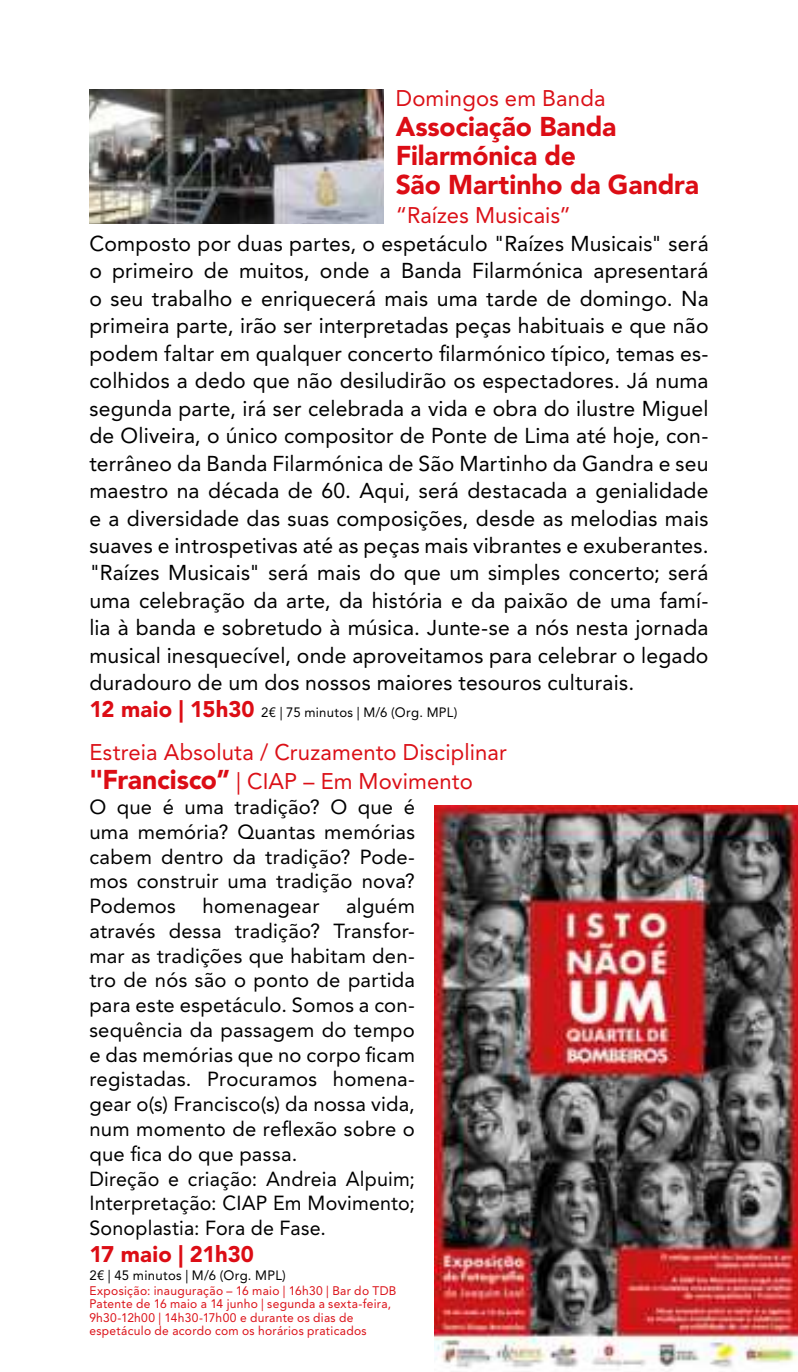
<style>
.page{position:relative;width:798px;height:1372px;background:#fff}
.page>*{position:absolute;margin:0;border:0;box-sizing:border-box;transform-origin:0 0}
.t1{font:900 27px/29.2px "Avenir LT Std";letter-spacing:-.005em;color:#dc0d15}
.t2{font:22.5px/29.2px "Avenir LT Std";letter-spacing:.005em;color:#db1017}
.t3{font:900 22.5px "Avenir LT Std";letter-spacing:.005em;color:#dc0d15}
.t4{font:21.38px/27.4px "Avenir LT Std";letter-spacing:.01em;color:#000;text-align:justify}
.t5{font:20.25px/24.8px "Avenir LT Std";letter-spacing:.015em;color:#000;text-align:justify}
.t6{font:13.5px "Avenir LT Std";letter-spacing:.025em;color:#000}
.t7{font:12.38px/13.5px "Avenir LT Std";letter-spacing:.025em;color:#db1017}
.s1{font-weight:900;font-size:22.5px;color:#dc0d15}
.s2{font-weight:900;font-size:27px;color:#dc0d15}
</style>
<div class="page">
<img style="left:89px;top:89px;width:295px;height:134px">
<img style="left:434px;top:805px;width:363px;height:566px">
<p class="t2" style="left:395px;top:84px;width:211px">Domingos em Banda</p>
<p class="t1" style="left:395px;top:112px;width:304px">Associação Banda<br>Filarmónica de<br>São Martinho da Gandra</p>
<p class="t2" style="left:395px;top:201px;width:177px">“Raízes Musicais”</p>
<p class="t4" style="left:89px;top:230px;width:620px">Composto por duas partes, o espetáculo "Raízes Musicais" será o primeiro de muitos, onde a Banda Filarmónica apresentará o seu trabalho e enriquecerá mais uma tarde de domingo. Na primeira parte, irão ser interpretadas peças habituais e que não podem faltar em qualquer concerto filarmónico típico, temas es&shy;colhidos a dedo que não desiludirão os espectadores. Já numa segunda parte, irá ser celebrada a vida e obra do ilustre Miguel de Oliveira, o único compositor de Ponte de Lima até hoje, con&shy;terrâneo da Banda Filarmónica de São Martinho da Gandra e seu maestro na década de 60. Aqui, será destacada a genialidade e a diversidade das suas composições, desde as melodias mais suaves e introspetivas até as peças mais vibrantes e exuberantes. "Raízes Musicais" será mais do que um simples concerto; será uma celebração da arte, da história e da paixão de uma famí&shy;lia à banda e sobretudo à música. Junte-se a nós nesta jornada musical inesquecível, onde aproveitamos para celebrar o legado duradouro de um dos nossos maiores tesouros culturais.</p>
<p class="t6" style="left:89px;top:705px;width:369px"><span class="s1">12 maio | 15h30</span> 2€ | 75 minutos | M/6 (Org. MPL)</p>
<p class="t2" style="left:89px;top:738px;width:419px">Estreia Absoluta / Cruzamento Disciplinar <span class="s2">"Francisco”</span> | CIAP – Em Movimento</p>
<p class="t5" style="left:89px;top:795px;width:327px">O que é uma tradição? O que é uma memória? Quantas memórias cabem dentro da tradição? Pode&shy;mos construir uma tradição nova?<br>Podemos</p>
<p class="t5" style="left:89px;top:894px;width:327px;text-align:left;text-indent:257px">alguém através dessa tradição? Transfor&shy;mar as tradições que habitam den&shy;tro de nós são o ponto de partida para este espetáculo. Somos a con&shy;sequência da passagem do tempo e das memórias que no corpo ficam registadas. Procuramos homena&shy;gear o(s) Francisco(s) da nossa vida, num momento de reflexão sobre o que fica do que passa.<br>Direção e criação: Andreia Alpuim;<br>Interpretação: CIAP Em Movimento;<br>Sonoplastia: Fora de Fase.</p>
<p class="t3" style="left:89px;top:1241px;width:166px">17 maio | 21h30</p>
<p class="t6" style="left:89px;top:1267px;width:198px">2€ | 45 minutos | M/6 (Org. MPL)</p>
<p class="t7" style="left:89px;top:1283px;width:308px">Exposição: inauguração – 16 maio | 16h30 | Bar do TDB Patente de 16 maio a 14 junho | segunda a sexta-feira, 9h30-12h00 | 14h30-17h00 e durante os dias de espetáculo de acordo com os horários praticados</p>
<p class="t5" style="left:202px;top:894px;width:118px">homenagear</p>
</div>
